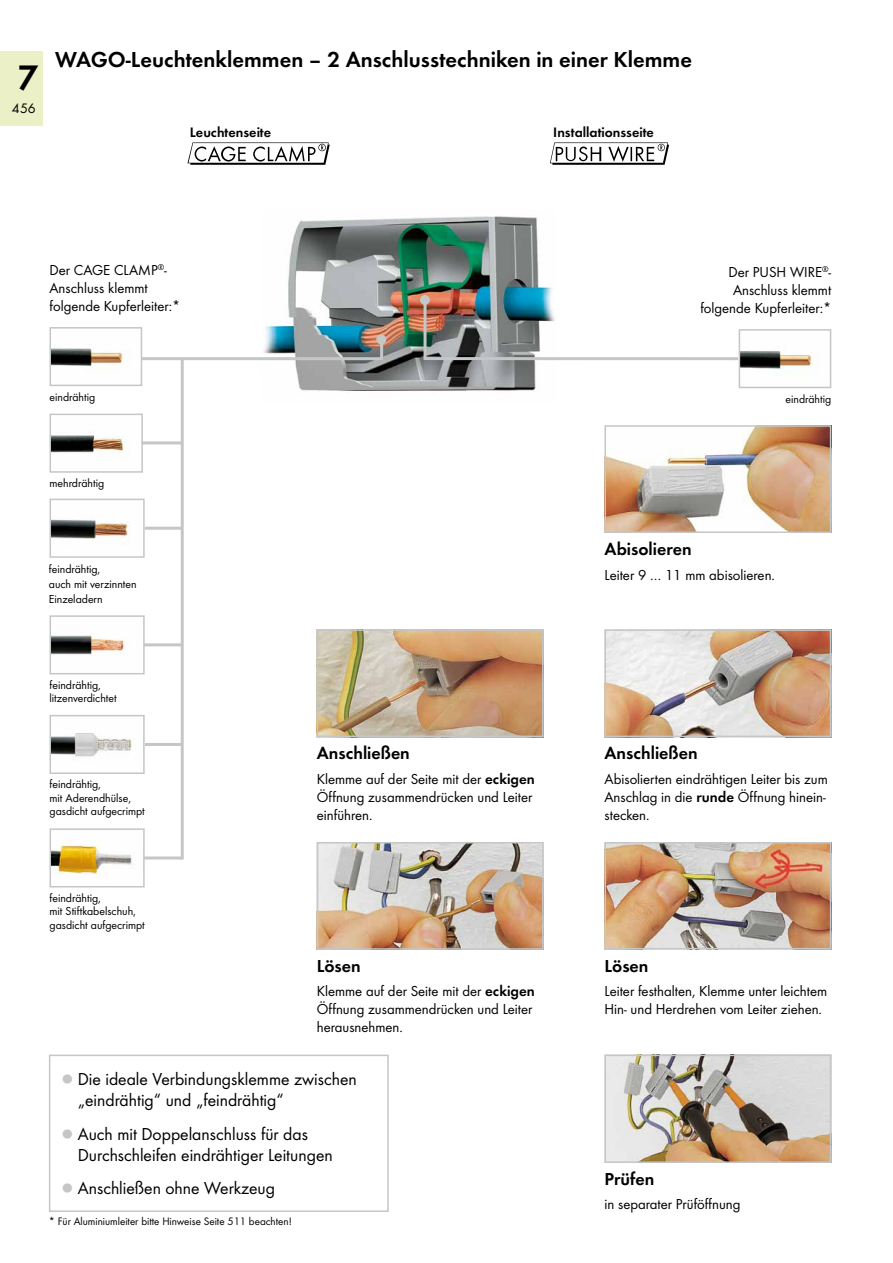
<style>
.page{position:relative;width:893px;height:1263px;background:#fff}
.page>*{position:absolute;margin:0;border:0;box-sizing:border-box;transform-origin:0 0}
.t1{font:36.75px "WAGO Futura Dem";color:#000}
.t2{font:22.5px "WAGO Futura Dem";color:#000}
.t3{font:18px/21px "WAGO Futura Boo";color:#000}
.t4{font:18px "WAGO Futura Dem";color:#000}
.t5{font:15px/18px "WAGO Futura Boo";color:#000}
.t6{font:14.25px "WAGO Futura Dem";color:#000}
.t7{font:14.25px "WAGO Futura Boo";color:#000}
.t8{font:12px/13.5px "WAGO Futura Boo";color:#000}
.t9{font:11.25px "WAGO Futura Boo";color:#000}
.s1{font-family:"WAGO Futura Dem"}
.s2{color:#c5c6c6}
</style>
<div class="page">
<div style="left:0;top:51px;width:43px;height:74px;background:#ebf0c6"></div>
<div style="left:49px;top:1054px;width:340px;height:158px;border:2px solid #c5c6c6"></div>
<img style="left:266px;top:216px;width:286px;height:175px">
<img style="left:320px;top:632px;width:221px;height:102px">
<div style="left:317px;top:629px;width:227px;height:108px;border:2px solid #c5c6c6"></div>
<img style="left:607px;top:632px;width:221px;height:102px">
<div style="left:604px;top:629px;width:227px;height:108px;border:2px solid #c5c6c6"></div>
<img style="left:607px;top:1057px;width:221px;height:103px">
<div style="left:604px;top:1054px;width:227px;height:109px;border:2px solid #c5c6c6"></div>
<img style="left:607px;top:845px;width:221px;height:101px">
<div style="left:604px;top:842px;width:227px;height:107px;border:2px solid #c5c6c6"></div>
<img style="left:320px;top:845px;width:221px;height:102px">
<div style="left:317px;top:842px;width:227px;height:108px;border:2px solid #c5c6c6"></div>
<img style="left:607px;top:428px;width:221px;height:102px">
<div style="left:604px;top:425px;width:227px;height:108px;border:2px solid #c5c6c6"></div>
<hr style="left:181px;top:358px;width:3px;height:501px;background:#c5c6c6">
<svg style="left:53px;top:435px;width:73px;height:24px"></svg>
<div style="left:50px;top:414px;width:93px;height:59px;border:2px solid #c5c6c6"></div>
<hr style="left:144px;top:527px;width:39px;height:3px;background:#c5c6c6">
<hr style="left:141px;top:441px;width:42px;height:3px;background:#c5c6c6">
<svg style="left:53px;top:519px;width:78px;height:20px"></svg>
<div style="left:50px;top:499px;width:95px;height:59px;border:2px solid #c5c6c6"></div>
<svg style="left:50px;top:327px;width:335px;height:59px"></svg>
<svg style="left:53px;top:635px;width:72px;height:20px"></svg>
<div style="left:50px;top:615px;width:95px;height:59px;border:2px solid #c5c6c6"></div>
<svg style="left:53px;top:841px;width:79px;height:34px"></svg>
<div style="left:50px;top:828px;width:95px;height:59px;border:2px solid #c5c6c6"></div>
<hr style="left:142px;top:743px;width:41px;height:3px;background:#c5c6c6">
<hr style="left:144px;top:643px;width:39px;height:3px;background:#c5c6c6">
<svg style="left:53px;top:733px;width:79px;height:24px"></svg>
<div style="left:50px;top:715px;width:95px;height:59px;border:2px solid #c5c6c6"></div>
<hr style="left:144px;top:856px;width:39px;height:3px;background:#c5c6c6">
<svg style="left:422px;top:296px;width:391px;height:92px"></svg>
<div style="left:739px;top:329px;width:92px;height:59px;border:2px solid #c5c6c6"></div>
<div style="left:376px;top:334px;width:10px;height:10px;background:#c5c6c6;border-radius:50%"></div>
<div style="left:420px;top:295px;width:10px;height:10px;background:#c5c6c6;border-radius:50%"></div>
<h1 class="t1" style="left:18px;top:50px;width:22px">7</h1>
<p class="t7" style="left:12px;top:98px;width:25px">456</p>
<h2 class="t2" style="left:55px;top:43px;width:638px">WAGO-Leuchtenklemmen – 2 Anschlusstechniken in einer Klemme</h2>
<p class="t6" style="left:190px;top:122px;width:83px">Leuchtenseite</p>
<p class="t6" style="left:553px;top:122px;width:102px">Installationsseite</p>
<p class="t5" style="left:50px;top:260px;width:132px">Der CAGE CLAMP<sup>®</sup>-<br>Anschluss klemmt folgende Kupferleiter:*</p>
<p class="t8" style="left:50px;top:389px;width:47px">eindrähtig</p>
<p class="t8" style="left:50px;top:476px;width:56px">mehrdrähtig</p>
<p class="t8" style="left:49px;top:561px;width:89px;line-height:15px">feindrähtig,<br>auch mit verzinnten<br>Einzeladern</p>
<p class="t8" style="left:50px;top:677px;width:69px">feindrähtig, litzenverdichtet</p>
<p class="t8" style="left:50px;top:777px;width:97px">feindrähtig,<br>mit Aderendhülse, gasdicht aufgecrimpt</p>
<p class="t8" style="left:50px;top:890px;width:97px">feindrähtig,<br>mit Stiftkabelschuh, gasdicht aufgecrimpt</p>
<p class="t4" style="left:317px;top:740px;width:95px">Anschließen</p>
<p class="t5" style="left:317px;top:769px;width:220px">Klemme auf der Seite mit der <span class="s1">eckigen<br></span>Öffnung zusammendrücken und Leiter einführen.</p>
<p class="t4" style="left:317px;top:953px;width:46px">Lösen</p>
<p class="t5" style="left:317px;top:982px;width:220px">Klemme auf der Seite mit der <span class="s1">eckigen<br></span>Öffnung zusammendrücken und Leiter herausnehmen.</p>
<p class="t3" style="left:78px;top:1067px;width:280px;text-indent:-16px"><span class="s2">▯</span> Die ideale Verbindungsklemme zwischen „eindrähtig“ und „feindrähtig“</p>
<p class="t3" style="left:78px;top:1122px;width:256px;text-indent:-16px"><span class="s2">▯</span> Auch mit Doppelanschluss für das<br>Durchschleifen eindrähtiger Leitungen</p>
<p class="t3" style="left:62px;top:1177px;width:215px"><span class="s2">▯</span> Anschließen ohne Werkzeug</p>
<p class="t9" style="left:49px;top:1213px;width:244px">* Für Aluminiumleiter bitte Hinweise Seite 511 beachten!</p>
<p class="t5" style="left:700px;top:262px;width:132px;text-align:right">Der PUSH WIRE<sup>®</sup>-<br>Anschluss klemmt folgende Kupferleiter:*</p>
<p class="t8" style="left:785px;top:392px;width:47px">eindrähtig</p>
<p class="t4" style="left:604px;top:536px;width:89px">Abisolieren</p>
<p class="t5" style="left:604px;top:565px;width:172px">Leiter 9 … 11 mm abisolieren.</p>
<p class="t4" style="left:604px;top:740px;width:95px">Anschließen</p>
<p class="t5" style="left:604px;top:769px;width:225px">Abisolierten eindrähtigen Leiter bis zum<br>Anschlag in die <span class="s1">runde</span> Öffnung hinein&shy;stecken.</p>
<p class="t4" style="left:604px;top:953px;width:46px">Lösen</p>
<p class="t5" style="left:604px;top:982px;width:224px">Leiter festhalten, Klemme unter leichtem<br>Hin- und Herdrehen vom Leiter ziehen.</p>
<p class="t4" style="left:604px;top:1165px;width:52px">Prüfen</p>
<p class="t5" style="left:604px;top:1194px;width:138px">in separater Prüföffnung</p>
</div>
